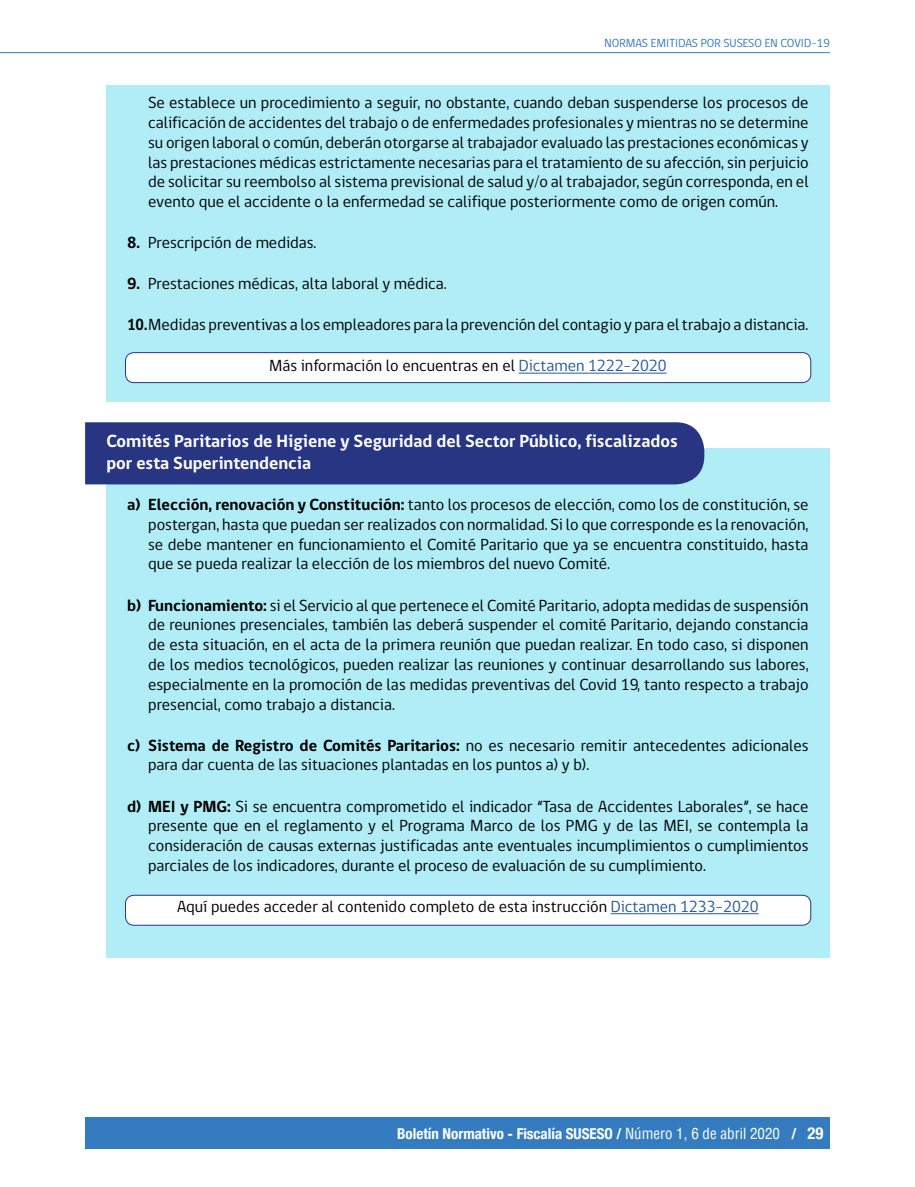
<style>
.page{position:relative;width:915px;height:1187px;background:#fff}
.page>*{position:absolute;margin:0;border:0;box-sizing:border-box;transform-origin:0 0}
.t1{font:700 18px/21.6px "gob CL";color:#fff}
.t2{font:16.5px/19.8px "gob CL";color:#000;text-align:justify}
.t3{font:700 condensed 15px "Helvetica Neue";color:#fff}
.t4{font:12px "gob CL";color:#357bbf}
.s1{font-weight:700}
.s2{color:#275b9b}
.s3{font-family:"Helvetica";font-weight:400}
.s4{font-size:16.5px}
</style>
<div class="page">
<div style="left:85px;top:1116px;width:744px;height:32px;background:#357bbf"></div>
<hr style="left:0;top:52px;width:829px;height:1px;background:#357bbf">
<div style="left:106px;top:447px;width:723px;height:510px;background:#b0edf7"></div>
<div style="left:125px;top:895px;width:685px;height:30px;background:#fff;border-radius:9px"></div>
<div style="left:125px;top:894px;width:685px;height:31px;border:1px solid #283583;border-radius:9px"></div>
<div style="left:106px;top:85px;width:723px;height:317px;background:#b0edf7"></div>
<div style="left:125px;top:352px;width:685px;height:30px;background:#fff;border-radius:9px"></div>
<div style="left:125px;top:352px;width:685px;height:31px;border:1px solid #283583;border-radius:9px"></div>
<div style="left:85px;top:422px;width:619px;height:62px;background:#283583"></div>
<hr style="left:518px;top:373px;width:148px;height:1px;background:#275b9b">
<hr style="left:610px;top:913px;width:148px;height:1px;background:#275b9b">
<p class="t4" style="left:604px;top:35px;width:227px">NORMAS EMITIDAS POR SUSESO EN COVID-19</p>
<p class="t2" style="left:148px;top:93px;width:661px">Se establece un procedimiento a seguir, no obstante, cuando deban suspenderse los procesos de calificación de accidentes del trabajo o de enfermedades profesionales y mientras no se determine su origen laboral o común, deberán otorgarse al trabajador evaluado las prestaciones económicas y las prestaciones médicas estrictamente necesarias para el tratamiento de su afección, sin perjuicio de solicitar su reembolso al sistema previsional de salud y/o al trabajador, según corresponda, en el evento que el accidente o la enfermedad se califique posteriormente como de origen común.</p>
<p class="t2" style="left:127px;top:233px;width:191px"><span class="s1">8.</span> Prescripción de medidas.</p>
<p class="t2" style="left:127px;top:274px;width:321px"><span class="s1">9.</span> Prestaciones médicas, alta laboral y médica.</p>
<p class="t2" style="left:127px;top:315px;width:682px"><span class="s1">10.</span>Medidas preventivas a los empleadores para la prevención del contagio y para el trabajo a distancia.</p>
<p class="t2" style="left:269px;top:356px;width:399px">Más información lo encuentras en el <span class="s2">Dictamen 1222-2020</span></p>
<p class="t1" style="left:106px;top:431px;width:572px">Comités Paritarios de Higiene y Seguridad del Sector Público, fiscalizados por esta Superintendencia</p>
<p class="t2" style="left:148px;top:495px;width:661px;text-indent:-21px"><span class="s1">a) Elección, renovación y Constitución:</span> tanto los procesos de elección, como los de constitución, se postergan, hasta que puedan ser realizados con normalidad. Si lo que corresponde es la renovación, se debe mantener en funcionamiento el Comité Paritario que ya se encuentra constituido, hasta que se pueda realizar la elección de los miembros del nuevo Comité.</p>
<p class="t2" style="left:148px;top:595px;width:661px;text-indent:-21px"><span class="s1">b) Funcionamiento:</span> si el Servicio al que pertenece el Comité Paritario, adopta medidas de suspensión de reuniones presenciales, también las deberá suspender el comité Paritario, dejando constancia de esta situación, en el acta de la primera reunión que puedan realizar. En todo caso, si disponen de los medios tecnológicos, pueden realizar las reuniones y continuar desarrollando sus labores, especialmente en la promoción de las medidas preventivas del Covid 19, tanto respecto a trabajo presencial, como trabajo a distancia.</p>
<p class="t2" style="left:148px;top:735px;width:661px;text-indent:-21px"><span class="s1">c) Sistema de Registro de Comités Paritarios:</span> no es necesario remitir antecedentes adicionales para dar cuenta de las situaciones plantadas en los puntos a) y b).</p>
<p class="t2" style="left:148px;top:796px;width:661px;text-indent:-21px"><span class="s1">d) MEI y PMG:</span> Si se encuentra comprometido el indicador “Tasa de Accidentes Laborales”, se hace presente que en el reglamento y el Programa Marco de los PMG y de las MEI, se contempla la consideración de causas externas justificadas ante eventuales incumplimientos o cumplimientos parciales de los indicadores, durante el proceso de evaluación de su cumplimiento.</p>
<p class="t2" style="left:177px;top:897px;width:583px">Aquí puedes acceder al contenido completo de esta instrucción <span class="s2">Dictamen 1233-2020</span></p>
<p class="t3" style="left:397px;top:1120px;width:427px">Boletín Normativo - Fiscalía SUSESO / <span class="s3">Número 1, 6 de abril 2020</span> / <span class="s4">29</span></p>
</div>
